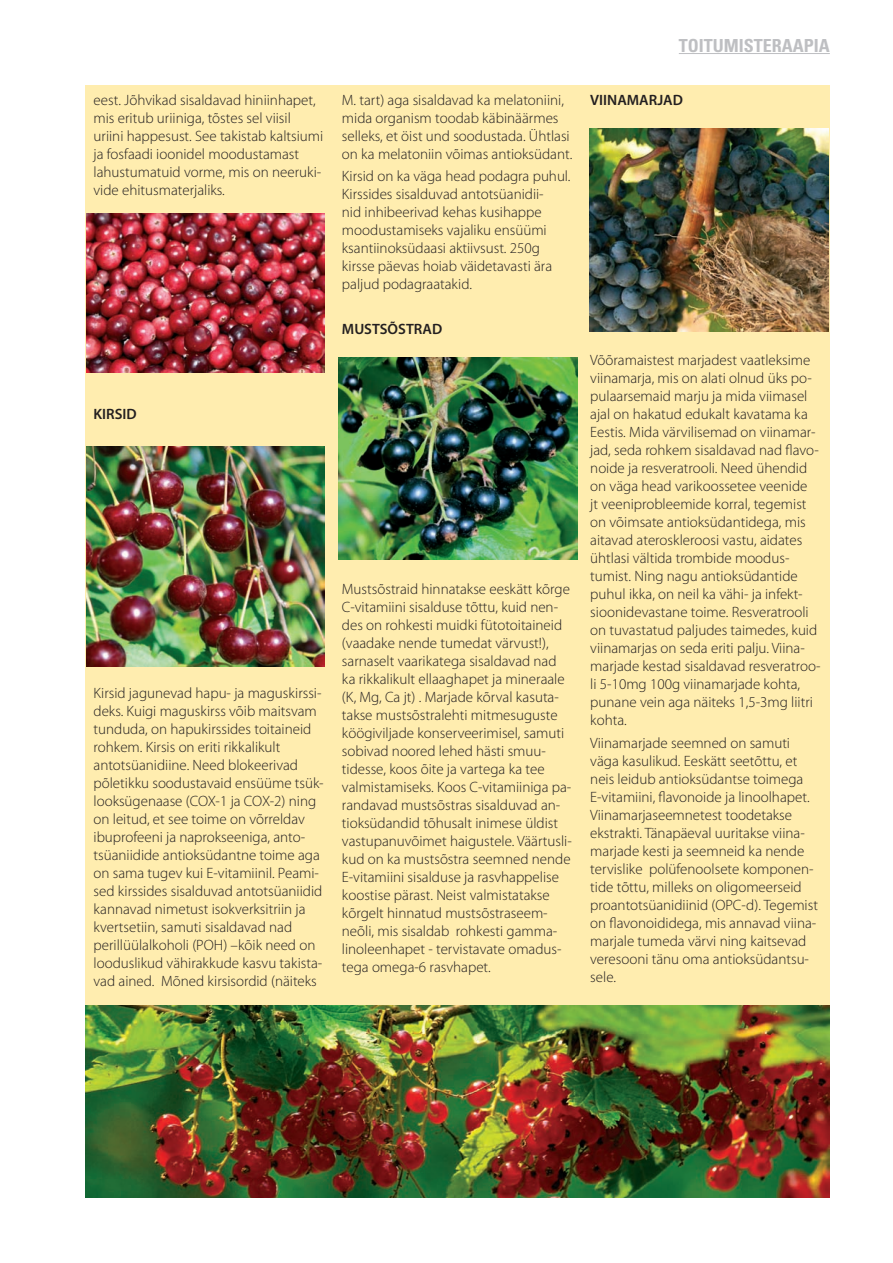
<style>
.page{position:relative;width:893px;height:1263px;background:#fff}
.page>*{position:absolute;margin:0;border:0;box-sizing:border-box;transform-origin:0 0}
.t1{font:700 condensed 18px "Univers";color:#bebfc2}
.t2{font:300 15px/18px "Myriad Pro";color:#231f20}
.t3{font:600 15px "Myriad Pro";color:#231f20}
</style>
<div class="page">
<hr style="left:679px;top:53px;width:151px;height:1px;background:#bebfc2">
<div style="left:85px;top:85px;width:744px;height:923px;background:#ffedaf"></div>
<img style="left:86px;top:213px;width:239px;height:159px">
<img style="left:86px;top:446px;width:239px;height:220px">
<img style="left:339px;top:357px;width:239px;height:202px">
<img style="left:590px;top:129px;width:239px;height:203px">
<img style="left:85px;top:1005px;width:744px;height:193px">
<p class="t2" style="left:94px;top:91px;width:231px">eest. Jõhvikad sisaldavad hiniinhapet, mis eritub uriiniga, tõstes sel viisil uriini happesust. See takistab kaltsiumi ja fosfaadi ioonidel moodustamast lahustumatuid vorme, mis on neeruki&shy;vide ehitusmaterjaliks.</p>
<p class="t3" style="left:94px;top:405px;width:45px">KIRSID</p>
<p class="t2" style="left:94px;top:684px;width:232px">Kirsid jagunevad hapu- ja maguskirssi&shy;deks. Kuigi maguskirss võib maitsvam tunduda, on hapukirssides toitaineid rohkem. Kirsis on eriti rikkalikult antotsüanidiine. Need blokeerivad põletikku soodustavaid ensüüme tsük&shy;looksügenaase (COX-1 ja COX-2) ning on leitud, et see toime on võrreldav ibuprofeeni ja naprokseeniga, anto&shy;tsüaniidide antioksüdantne toime aga on sama tugev kui E-vitamiinil. Peami&shy;sed kirssides sisalduvad antotsüaniidid kannavad nimetust isokverksitriin ja kvertsetiin, samuti sisaldavad nad perillüülalkoholi (POH) –kõik need on looduslikud vähirakkude kasvu takista&shy;vad ained. Mõned kirsisordid (näiteks</p>
<p class="t2" style="left:342px;top:91px;width:232px">M. tart) aga sisaldavad ka melatoniini, mida organism toodab käbinäärmes selleks, et öist und soodustada. Ühtlasi on ka melatoniin võimas antioksüdant.</p>
<p class="t2" style="left:342px;top:167px;width:230px">Kirsid on ka väga head podagra puhul.<br>Kirssides sisalduvad antotsüanidii-<br>nid inhibeerivad kehas kusihappe moodustamiseks vajaliku ensüümi ksantiinoksüdaasi aktiivsust. 250g kirsse päevas hoiab väidetavasti ära paljud podagraatakid.</p>
<p class="t3" style="left:342px;top:319px;width:102px">MUSTSÕSTRAD</p>
<p class="t2" style="left:342px;top:580px;width:231px">Mustsõstraid hinnatakse eeskätt kõrge C-vitamiini sisalduse tõttu, kuid nen&shy;des on rohkesti muidki fütotoitaineid (vaadake nende tumedat värvust!), sarnaselt vaarikatega sisaldavad nad ka rikkalikult ellaaghapet ja mineraale (K, Mg, Ca jt) . Marjade kõrval kasuta&shy;takse mustsõstralehti mitmesuguste köögiviljade konserveerimisel, samuti sobivad noored lehed hästi smuu&shy;tidesse, koos õite ja vartega ka tee valmistamiseks. Koos C-vitamiiniga pa&shy;randavad mustsõstras sisalduvad an&shy;tioksüdandid tõhusalt inimese üldist vastupanuvõimet haigustele. Väärtusli&shy;kud on ka mustsõstra seemned nende E-vitamiini sisalduse ja rasvhappelise koostise pärast. Neist valmistatakse kõrgelt hinnatud mustsõstraseem&shy;neõli, mis sisaldab rohkesti gamma&shy;linoleenhapet - tervistavate omadus&shy;tega omega-6 rasvhapet.</p>
<p class="t1" style="left:679px;top:34px;width:153px">TOITUMISTERAAPIA</p>
<p class="t3" style="left:590px;top:90px;width:94px">VIINAMARJAD</p>
<p class="t2" style="left:590px;top:352px;width:232px">Võõramaistest marjadest vaatleksime viinamarja, mis on alati olnud üks po&shy;pulaarsemaid marju ja mida viimasel ajal on hakatud edukalt kavatama ka Eestis. Mida värvilisemad on viinamar&shy;jad, seda rohkem sisaldavad nad flavo&shy;noide ja resveratrooli. Need ühendid on väga head varikoossetee veenide<br>jt veeniprobleemide korral, tegemist on võimsate antioksüdantidega, mis aitavad ateroskleroosi vastu, aidates ühtlasi vältida trombide moodus&shy;tumist. Ning nagu antioksüdantide puhul ikka, on neil ka vähi- ja infekt&shy;sioonidevastane toime. Resveratrooli on tuvastatud paljudes taimedes, kuid viinamarjas on seda eriti palju. Viina&shy;marjade kestad sisaldavad resveratroo&shy;li 5-10mg 100g viinamarjade kohta, punane vein aga näiteks 1,5-3mg liitri kohta.</p>
<p class="t2" style="left:590px;top:734px;width:229px">Viinamarjade seemned on samuti väga kasulikud. Eeskätt seetõttu, et neis leidub antioksüdantse toimega E-vitamiini, flavonoide ja linoolhapet.<br>Viinamarjaseemnetest toodetakse ekstrakti. Tänapäeval uuritakse viina&shy;marjade kesti ja seemneid ka nende tervislike polüfenoolsete komponen&shy;tide tõttu, milleks on oligomeerseid proantotsüanidiinid (OPC-d). Tegemist on flavonoididega, mis annavad viina&shy;marjale tumeda värvi ning kaitsevad veresooni tänu oma antioksüdantsu&shy;sele.</p>
</div>
